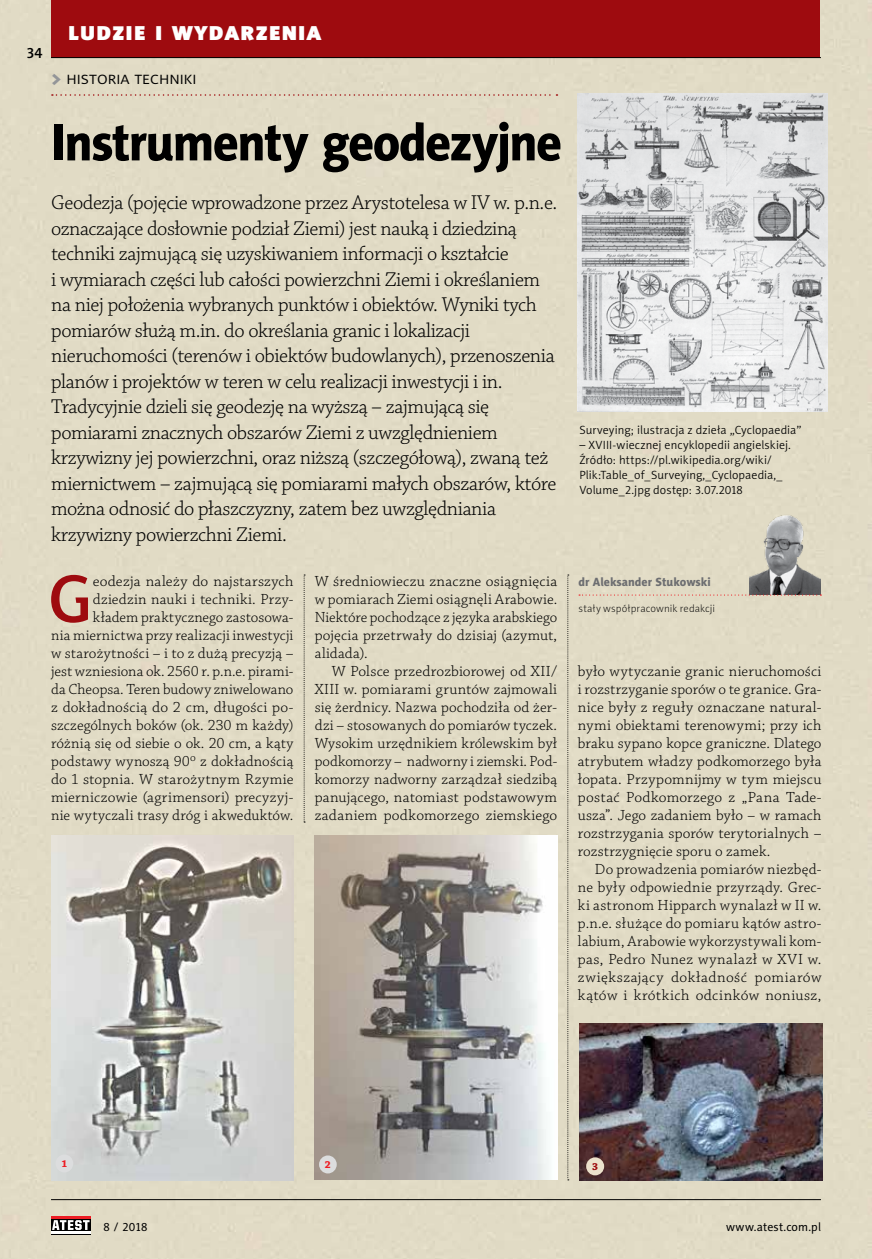
<style>
.page{position:relative;width:872px;height:1259px;background:#e1dbc5}
.page>*{position:absolute;margin:0;border:0;box-sizing:border-box;transform-origin:0 0}
.t1{font:68.25px "Naomi Sans EFN Medium";color:#9e0b0f}
.t2{font:52.5px "Naomi Sans EFN Heavy";letter-spacing:-.03em;color:#000;scale:.96 1}
.t3{font:27px "Naomi Sans EFN Black";letter-spacing:.03em;color:#fff}
.t4{font:300 21px/25.5px "Chaparral Pro";letter-spacing:-.02em;color:#000}
.t5{font:18px "Naomi Sans EFN Light";color:#000}
.t6{font:300 15.45px/18px "Chaparral Pro";letter-spacing:.015em;color:#000;text-align:justify}
.t7{font:15px "Naomi Sans EFN Medium";color:#000}
.t8{font:12px/15px "Naomi Sans EFN Light";letter-spacing:.01em;color:#000}
.t9{font:12px "Naomi Sans EFN";letter-spacing:.015em;color:#000}
.t10{font:12px "Naomi Sans EFN Heavy";color:#6d6e71}
.t11{font:700 10.65px "Chaparral Pro";color:#ed1d24}
.t12{font:700 10.65px "Chaparral Pro";color:#9e0b0f}
.t13{font:10.5px "Naomi Sans EFN Thin";letter-spacing:.015em;color:#000}
.s1{font-family:"Naomi Sans EFN Black";color:#939598}
</style>
<div class="page">
<img style="left:51px;top:835px;width:242px;height:345px">
<div style="left:51px;top:0;width:768px;height:58px;background:#9e0b0f"></div>
<svg style="left:52px;top:94px;width:505px;height:2px"></svg>
<svg style="left:567px;top:575px;width:2px;height:605px"></svg>
<svg style="left:304px;top:575px;width:1px;height:247px"></svg>
<img style="left:749px;top:514px;width:72px;height:80px">
<svg style="left:579px;top:594px;width:242px;height:1px"></svg>
<div style="left:56px;top:1154px;width:17px;height:18px;background:#dcddde;border-radius:50%"></div>
<img style="left:314px;top:835px;width:243px;height:344px">
<div style="left:319px;top:1155px;width:18px;height:18px;background:#dcddde;border-radius:50%"></div>
<img style="left:579px;top:1023px;width:244px;height:157px">
<div style="left:586px;top:1157px;width:18px;height:18px;background:#ece2cc;border-radius:50%"></div>
<img style="left:577px;top:93px;width:250px;height:318px">
<hr style="left:51px;top:1199px;width:770px;height:1px;background:#000">
<hr style="left:51px;top:57px;width:770px;height:1px;background:#000">
<div style="left:51px;top:1218px;width:40px;height:13px;background:#000"></div>
<hr style="left:51px;top:1231px;width:40px;height:2px;background:#fff">
<hr style="left:51px;top:1216px;width:40px;height:2px;background:#ed1d24">
<hr style="left:51px;top:1233px;width:40px;height:1px;background:#000">
<svg style="left:52px;top:1220px;width:38px;height:10px"></svg>
<p class="t7" style="left:27px;top:44px;width:17px">34</p>
<h3 class="t3" style="left:68px;top:15px;width:255px">ludzie i wydarzenia</h3>
<p class="t5" style="left:51px;top:67px;width:147px"><span class="s1">&gt;</span> historia techniki</p>
<h2 class="t2" style="left:51px;top:111px;width:534px">Instrumenty geodezyjne</h2>
<p class="t4" style="left:51px;top:191px;width:507px">Geodezja (pojęcie wprowadzone przez Arystotelesa w IV w. p.n.e. oznaczające dosłownie podział Ziemi) jest nauką i dziedziną techniki zajmującą się uzyskiwaniem informacji o kształcie<br>i wymiarach części lub całości powierzchni Ziemi i określaniem na niej położenia wybranych punktów i obiektów. Wyniki tych pomiarów służą m.in. do określania granic i lokalizacji nieruchomości (terenów i obiektów budowlanych), przenoszenia planów i projektów w teren w celu realizacji inwestycji i in.<br>Tradycyjnie dzieli się geodezję na wyższą – zajmującą się pomiarami znacznych obszarów Ziemi z uwzględnieniem krzywizny jej powierzchni, oraz niższą (szczegółową), zwaną też miernictwem – zajmującą się pomiarami małych obszarów, które można odnosić do płaszczyzny, zatem bez uwzględniania krzywizny powierzchni Ziemi.</p>
<h1 class="t1" style="left:48px;top:559px;width:46px">G</h1>
<p class="t6" style="left:51px;top:573px;width:244px;text-align:right">eodezja należy do najstarszych dziedzin nauki i techniki. Przy&shy;kładem praktycznego zastosowa-<br>nia miernictwa przy realizacji inwestycji w starożytności – i to z dużą precyzją – jest wzniesiona ok. 2560 r. p.n.e. pirami&shy;da Cheopsa. Teren budowy zniwelowano z dokładnością do 2 cm, długości po&shy;szczególnych boków (ok. 230 m każdy) różnią się od siebie o ok. 20 cm, a kąty podstawy wynoszą 90<sup>o</sup> z dokładnością do 1 stopnia. W starożytnym Rzymie mierniczowie (agrimensori) precyzyj&shy;nie wytyczali trasy dróg i akweduktów.</p>
<p class="t6" style="left:315px;top:573px;width:244px">W średniowieczu znaczne osiągnięcia w pomiarach Ziemi osiągnęli Arabowie.<br>Niektóre pochodzące z języka arabskiego pojęcia przetrwały do dzisiaj (azymut, alidada).</p>
<p class="t6" style="left:315px;top:663px;width:244px;text-indent:17px">W Polsce przedrozbiorowej od XII/ XIII w. pomiarami gruntów zajmowali się żerdnicy. Nazwa pochodziła od żer&shy;dzi – stosowanych do pomiarów tyczek.<br>Wysokim urzędnikiem królewskim był podkomorzy – nadworny i ziemski. Pod&shy;komorzy nadworny zarządzał siedzibą panującego, natomiast podstawowym zadaniem podkomorzego ziemskiego</p>
<p class="t8" style="left:579px;top:422px;width:223px">Surveying; ilustracja z dzieła „Cyclopaedia”</p>
<p class="t8" style="left:579px;top:437px;width:213px">– XVIII-wiecznej encyklopedii angielskiej.<br>Źródło: https://pl.wikipedia.org/wiki/ Plik:Table_of_Surveying,_Cyclopaedia,_ Volume_2.jpg dostęp: 3.07.2018</p>
<p class="t10" style="left:578px;top:574px;width:134px">dr Aleksander Stukowski</p>
<p class="t13" style="left:578px;top:603px;width:138px">stały współpracownik redakcji</p>
<p class="t6" style="left:578px;top:663px;width:245px">było wytyczanie granic nieruchomości i rozstrzyganie sporów o te granice. Gra&shy;nice były z reguły oznaczane natural&shy;nymi obiektami terenowymi; przy ich braku sypano kopce graniczne. Dlatego atrybutem władzy podkomorzego była łopata. Przypomnijmy w tym miejscu postać Podkomorzego z „Pana Tade&shy;usza”. Jego zadaniem było – w ramach rozstrzygania sporów terytorialnych – rozstrzygnięcie sporu o zamek.</p>
<p class="t6" style="left:578px;top:861px;width:245px;text-indent:17px">Do prowadzenia pomiarów niezbęd&shy;ne były odpowiednie przyrządy. Grec&shy;ki astronom Hipparch wynalazł w II w. p.n.e. służące do pomiaru kątów astro&shy;labium, Arabowie wykorzystywali kom&shy;pas, Pedro Nunez wynalazł w XVI w. zwiększający dokładność pomiarów kątów i krótkich odcinków noniusz,</p>
<p class="t11" style="left:62px;top:1157px;width:7px">1</p>
<p class="t11" style="left:325px;top:1158px;width:7px">2</p>
<p class="t12" style="left:592px;top:1160px;width:7px">3</p>
<p class="t9" style="left:103px;top:1220px;width:46px">8 / 2018</p>
<p class="t9" style="left:726px;top:1220px;width:96px">www.atest.com.pl</p>
</div>
